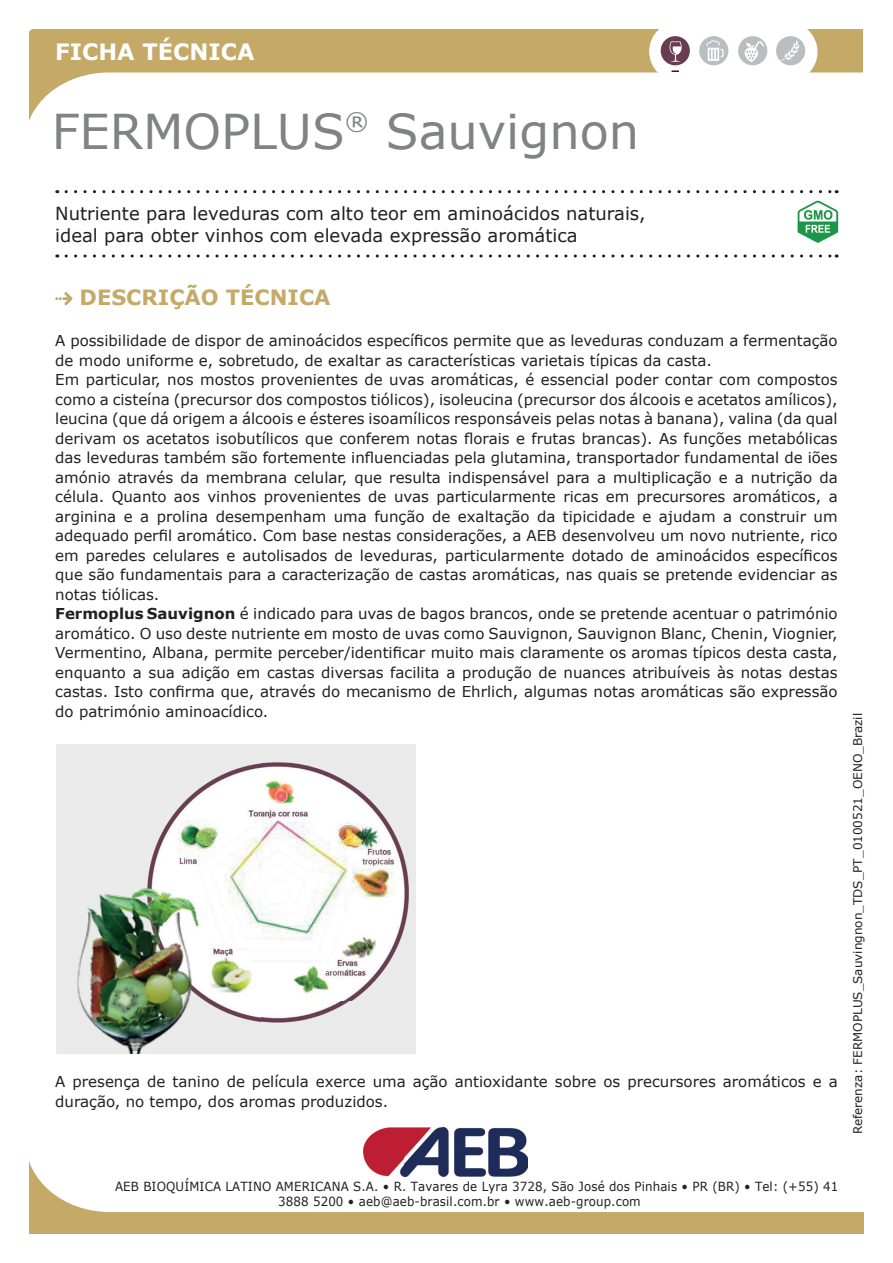
<style>
.page{position:relative;width:893px;height:1263px;background:#fff}
.page>*{position:absolute;margin:0;border:0;box-sizing:border-box;transform-origin:0 0}
.t1{font:48px "Verdana";color:#808285}
.t2{font:700 22.5px "Verdana";color:#fff}
.t3{font:700 21px "Verdana";color:#c4a967}
.t4{font:18px/21.6px "Verdana";color:#231f20}
.t5{font:15px/19.5px "Verdana";color:#231f20}
.t6{font:12.6px/15.1px "Verdana";letter-spacing:.01em;color:#231f20;scale:.94 1}
.t7{font:12px "Verdana";color:#231f20}
.s1{font-weight:700}
</style>
<div class="page">
<svg style="left:66px;top:190px;width:771px;height:3px"></svg>
<svg style="left:66px;top:254px;width:771px;height:4px"></svg>
<svg style="left:29px;top:30px;width:834px;height:91px"></svg>
<svg style="left:649px;top:21px;width:167px;height:61px"></svg>
<div style="left:650px;top:22px;width:167px;height:60px;background:#fff;border-radius:30px"></div>
<svg style="left:671px;top:70px;width:8px;height:2px"></svg>
<div style="left:776px;top:36px;width:29px;height:29px;background:#b9bec0;border-radius:50%"></div>
<svg style="left:780px;top:40px;width:20px;height:21px"></svg>
<div style="left:738px;top:36px;width:29px;height:29px;background:#b9bec0;border-radius:50%"></div>
<div style="left:661px;top:36px;width:29px;height:29px;background:#693d51;border-radius:50%"></div>
<div style="left:699px;top:36px;width:29px;height:29px;background:#b9bec0;border-radius:50%"></div>
<svg style="left:706px;top:40px;width:17px;height:21px"></svg>
<svg style="left:670px;top:41px;width:12px;height:21px"></svg>
<svg style="left:745px;top:41px;width:20px;height:21px"></svg>
<svg style="left:30px;top:1164px;width:834px;height:69px"></svg>
<img style="left:363px;top:1128px;width:165px;height:48px">
<svg style="left:55px;top:292px;width:17px;height:13px"></svg>
<img style="left:797px;top:200px;width:42px;height:43px">
<img style="left:56px;top:744px;width:360px;height:309px">
<h2 class="t2" style="left:55px;top:36px;width:201px">FICHA TÉCNICA</h2>
<h1 class="t1" style="left:52px;top:99px;width:589px">FERMOPLUS<sup>®</sup> Sauvignon</h1>
<p class="t4" style="left:55px;top:203px;width:592px">Nutriente para leveduras com alto teor em aminoácidos naturais, ideal para obter vinhos com elevada expressão aromática</p>
<h3 class="t3" style="left:80px;top:283px;width:252px">DESCRIÇÃO TÉCNICA</h3>
<p class="t5" style="left:55px;top:331px;width:784px">A possibilidade de dispor de aminoácidos específicos permite que as leveduras conduzam a fermentação de modo uniforme e, sobretudo, de exaltar as características varietais típicas da casta.<br>Em particular, nos mostos provenientes de uvas aromáticas, é essencial poder contar com compostos como a cisteína (precursor dos compostos tiólicos), isoleucina (precursor dos álcoois e acetatos amílicos), leucina (que dá origem a álcoois e ésteres isoamílicos responsáveis pelas notas à banana), valina (da qual derivam os acetatos isobutílicos que conferem notas florais e frutas brancas). As funções metabólicas das leveduras também são fortemente influenciadas pela glutamina, transportador fundamental de iões amónio através da membrana celular, que resulta indispensável para a multiplicação e a nutrição da célula. Quanto aos vinhos provenientes de uvas particularmente ricas em precursores aromáticos, a arginina e a prolina desempenham uma função de exaltação da tipicidade e ajudam a construir um adequado perfil aromático. Com base nestas considerações, a AEB desenvolveu um novo nutriente, rico em paredes celulares e autolisados de leveduras, particularmente dotado de aminoácidos específicos que são fundamentais para a caracterização de castas aromáticas, nas quais se pretende evidenciar as notas tiólicas.<br><span class="s1">Fermoplus Sauvignon</span> é indicado para uvas de bagos brancos, onde se pretende acentuar o património aromático. O uso deste nutriente em mosto de uvas como Sauvignon, Sauvignon Blanc, Chenin, Viognier, Vermentino, Albana, permite perceber/identificar muito mais claramente os aromas típicos desta casta, enquanto a sua adição em castas diversas facilita a produção de nuances atribuíveis às notas destas castas. Isto confirma que, através do mecanismo de Ehrlich, algumas notas aromáticas são expressão do património aminoacídico.</p>
<p class="t5" style="left:55px;top:1072px;width:784px">A presença de tanino de película exerce uma ação antioxidante sobre os precursores aromáticos e a duração, no tempo, dos aromas produzidos.</p>
<p class="t7" style="left:850px;top:1134px;width:423px;rotate:-90deg">Referenza: FERMOPLUS_Sauvingnon_TDS_PT_0100521_OENO_Brazil</p>
<p class="t6" style="left:278px;top:1178px;width:597px;text-indent:-163px">AEB BIOQUÍMICA LATINO AMERICANA S.A. • R. Tavares de Lyra 3728, São José dos Pinhais • PR (BR) • Tel: (+55) 41<br>3888 5200 • aeb@aeb-brasil.com.br • www.aeb-group.com</p>
</div>
